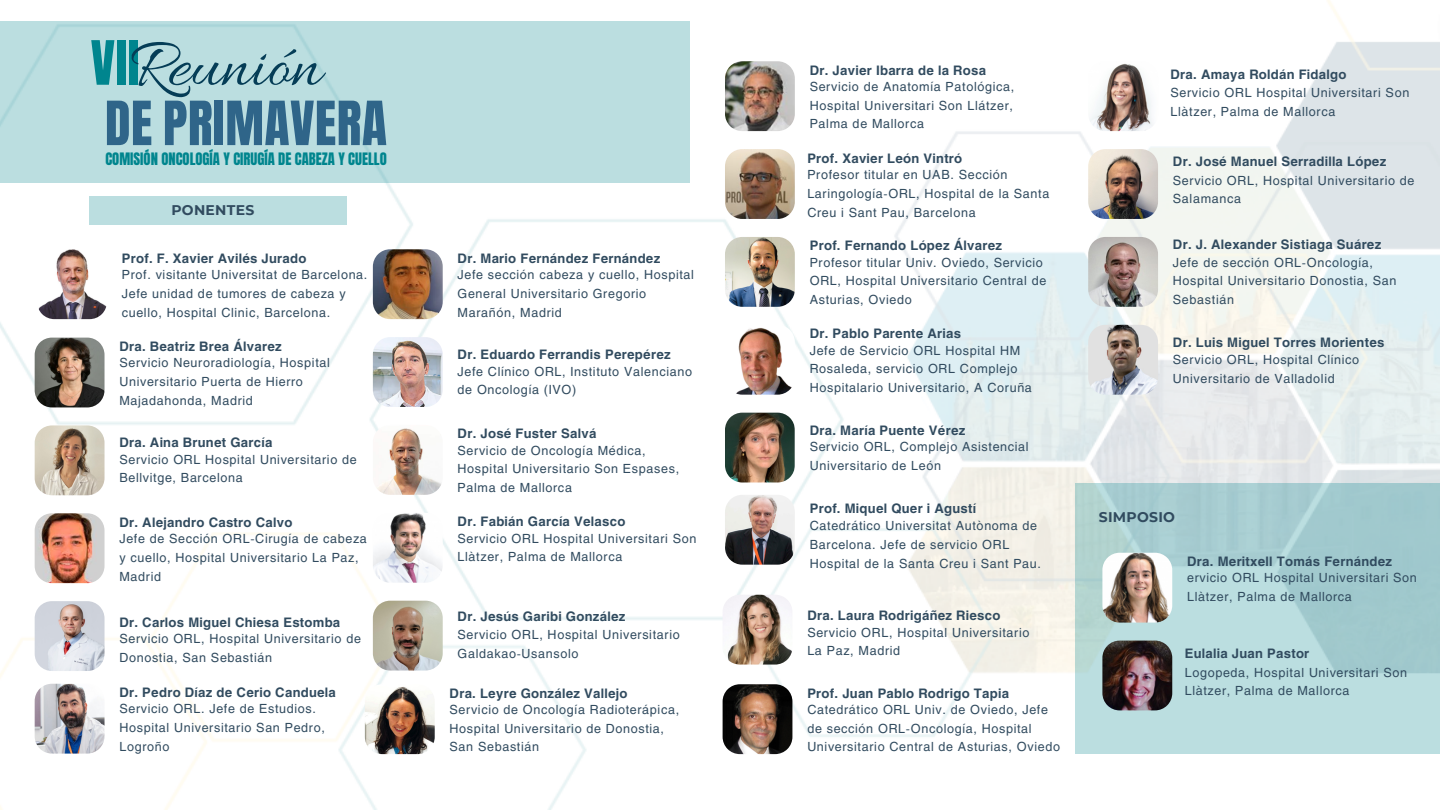
<style>
.page{position:relative;width:1440px;height:810px;background:#fff}
.page>*{position:absolute;margin:0;border:0;box-sizing:border-box;transform-origin:0 0}
.t1{font:71.1px "Allura";color:#053d57}
.t2{font:51.9px "Anton";color:#00858e}
.t3{font:51.7px "Anton";letter-spacing:.01em;color:#2f6589}
.t4{font:14.6px "Anton";color:#00858e}
.t5{font:700 14px "Montserrat";letter-spacing:.02em;color:#314b5f}
.t6{font:700 13px "Helios";letter-spacing:.02em;color:#314b5f}
.t7{font:12.5px/18.8px "Helios";letter-spacing:.05em;color:#314b5f}
</style>
<div class="page">
<img style="left:0;top:0;width:1440px;height:810px">
<div style="left:0;top:22px;width:689px;height:161px;background:#bbdee0"></div>
<div style="left:89px;top:196px;width:257px;height:29px;background:#bbdee0"></div>
<img style="left:37px;top:249px;width:70px;height:70px">
<img style="left:35px;top:338px;width:70px;height:69px">
<img style="left:35px;top:425px;width:70px;height:70px">
<img style="left:35px;top:513px;width:70px;height:70px">
<img style="left:35px;top:601px;width:70px;height:70px">
<img style="left:373px;top:249px;width:70px;height:70px">
<img style="left:373px;top:337px;width:70px;height:70px">
<img style="left:373px;top:425px;width:70px;height:70px">
<img style="left:373px;top:513px;width:70px;height:70px">
<img style="left:373px;top:601px;width:70px;height:70px">
<img style="left:725px;top:61px;width:70px;height:70px">
<img style="left:725px;top:149px;width:70px;height:70px">
<img style="left:725px;top:237px;width:70px;height:70px">
<img style="left:725px;top:325px;width:70px;height:70px">
<img style="left:725px;top:413px;width:70px;height:70px">
<img style="left:725px;top:495px;width:70px;height:70px">
<img style="left:723px;top:595px;width:69px;height:70px">
<img style="left:1088px;top:149px;width:70px;height:70px">
<img style="left:1088px;top:237px;width:70px;height:70px">
<img style="left:1088px;top:325px;width:70px;height:70px">
<svg style="left:1076px;top:483px;width:364px;height:271px;background:#afd4d6"></svg>
<img style="left:1102px;top:553px;width:70px;height:70px">
<img style="left:1102px;top:641px;width:70px;height:69px">
<img style="left:1088px;top:61px;width:70px;height:70px">
<img style="left:723px;top:684px;width:69px;height:70px">
<img style="left:365px;top:684px;width:70px;height:70px">
<img style="left:35px;top:684px;width:70px;height:70px">
<p class="t2" style="left:91px;top:26px;width:50px">VII</p>
<h3 class="t3" style="left:105px;top:86px;width:284px">DE PRIMAVERA</h3>
<p class="t1" style="left:129px;top:26px;width:193px">Reunión</p>
<p class="t4" style="left:105px;top:149px;width:283px">COMISIÓN ONCOLOGÍA Y CIRUGÍA DE CABEZA Y CUELLO</p>
<h4 class="t5" style="left:171px;top:201px;width:84px">PONENTES</h4>
<p class="t6" style="left:122px;top:250px;width:186px">Prof. F. Xavier Avilés Jurado</p>
<h2 class="t7" style="left:122px;top:265px;width:247px">Prof. visitante Universitat de Barcelona.<br>Jefe unidad de tumores de cabeza y cuello, Hospital Clinic, Barcelona.</h2>
<h4 class="t6" style="left:119px;top:338px;width:164px">Dra. Beatriz Brea Álvarez</h4>
<p class="t7" style="left:119px;top:353px;width:212px">Servicio Neuroradiología, Hospital<br>Universitario Puerta de Hierro<br>Majadahonda, Madrid</p>
<h4 class="t6" style="left:119px;top:434px;width:155px">Dra. Aina Brunet García</h4>
<p class="t7" style="left:119px;top:450px;width:239px">Servicio ORL Hospital Universitario de<br>Bellvitge, Barcelona</p>
<h4 class="t6" style="left:119px;top:514px;width:175px">Dr. Alejandro Castro Calvo</h4>
<p class="t7" style="left:119px;top:529px;width:249px">Jefe de Sección ORL-Cirugía de cabeza y cuello, Hospital Universitario La Paz,<br>Madrid</p>
<p class="t6" style="left:119px;top:614px;width:222px">Dr. Carlos Miguel Chiesa Estomba</p>
<h4 class="t7" style="left:119px;top:629px;width:243px">Servicio ORL, Hospital Universitario de<br>Donostia, San Sebastián</h4>
<p class="t6" style="left:119px;top:684px;width:218px">Dr. Pedro Díaz de Cerio Canduela</p>
<p class="t7" style="left:119px;top:699px;width:207px">Servicio ORL. Jefe de Estudios.<br>Hospital Universitario San Pedro,<br>Logroño</p>
<p class="t6" style="left:458px;top:250px;width:204px">Dr. Mario Fernández Fernández</p>
<h4 class="t7" style="left:458px;top:265px;width:238px">Jefe sección cabeza y cuello, Hospital<br>General Universitario Gregorio<br>Marañón, Madrid</h4>
<p class="t6" style="left:458px;top:346px;width:215px">Dr. Eduardo Ferrandis Perepérez</p>
<p class="t7" style="left:458px;top:361px;width:236px">Jefe Clínico ORL, Instituto Valenciano de Oncología (IVO)</p>
<h4 class="t6" style="left:458px;top:425px;width:140px">Dr. José Fuster Salvá</h4>
<p class="t7" style="left:458px;top:441px;width:223px">Servicio de Oncología Médica,<br>Hospital Universitario Son Espases,<br>Palma de Mallorca</p>
<p class="t6" style="left:458px;top:513px;width:169px">Dr. Fabián García Velasco</p>
<h4 class="t7" style="left:458px;top:528px;width:240px">Servicio ORL Hospital Universitari Son<br>Llàtzer, Palma de Mallorca</h4>
<p class="t6" style="left:458px;top:608px;width:169px">Dr. Jesús Garibi González</p>
<h4 class="t7" style="left:458px;top:625px;width:224px">Servicio ORL, Hospital Universitario<br>Galdakao-Usansolo</h4>
<p class="t6" style="left:450px;top:685px;width:180px">Dra. Leyre González Vallejo</p>
<h4 class="t7" style="left:450px;top:700px;width:231px">Servicio de Oncología Radioterápica,<br>Hospital Universitario de Donostia,</h4>
<p class="t7" style="left:450px;top:737px;width:91px">San Sebastián</p>
<p class="t6" style="left:810px;top:62px;width:178px">Dr. Javier Ibarra de la Rosa</p>
<h4 class="t7" style="left:810px;top:77px;width:206px;text-align:justify">Servicio de Anatomía Patológica, Hospital Universitari Son Llátzer, Palma de Mallorca</h4>
<p class="t6" style="left:807px;top:150px;width:157px">Prof. Xavier León Vintró</p>
<h4 class="t7" style="left:807px;top:165px;width:244px">Profesor titular en UAB. Sección<br>Laringología-ORL, Hospital de la Santa<br>Creu i Sant Pau, Barcelona</h4>
<p class="t6" style="left:810px;top:237px;width:194px">Prof. Fernando López Álvarez</p>
<h4 class="t7" style="left:810px;top:252px;width:238px">Profesor titular Univ. Oviedo, Servicio<br>ORL, Hospital Universitario Central de<br>Asturias, Oviedo</h4>
<p class="t6" style="left:810px;top:325px;width:153px">Dr. Pablo Parente Arias</p>
<h4 class="t7" style="left:810px;top:340px;width:224px">Jefe de Servicio ORL Hospital HM<br>Rosaleda, servicio ORL Complejo<br>Hospitalario Universitario, A Coruña</h4>
<p class="t6" style="left:810px;top:422px;width:157px">Dra. María Puente Vérez</p>
<h4 class="t7" style="left:810px;top:437px;width:220px">Servicio ORL, Complejo Asistencial<br>Universitario de León</h4>
<p class="t6" style="left:810px;top:501px;width:168px">Prof. Miquel Quer i Agustí</p>
<h4 class="t7" style="left:810px;top:516px;width:233px">Catedrático Universitat Autònoma de<br>Barcelona. Jefe de servicio ORL<br>Hospital de la Santa Creu i Sant Pau.</h4>
<h4 class="t6" style="left:807px;top:607px;width:195px">Dra. Laura Rodrigáñez Riesco</h4>
<p class="t7" style="left:807px;top:622px;width:224px">Servicio ORL, Hospital Universitario<br>La Paz, Madrid</p>
<h4 class="t6" style="left:807px;top:685px;width:203px">Prof. Juan Pablo Rodrigo Tapia</h4>
<p class="t7" style="left:807px;top:700px;width:254px">Catedrático ORL Univ. de Oviedo, Jefe de sección ORL-Oncología, Hospital<br>Universitario Central de Asturias, Oviedo</p>
<p class="t6" style="left:1171px;top:66px;width:177px">Dra. Amaya Roldán Fidalgo</p>
<h4 class="t7" style="left:1171px;top:83px;width:240px">Servicio ORL Hospital Universitari Son<br>Llàtzer, Palma de Mallorca</h4>
<p class="t6" style="left:1173px;top:153px;width:215px">Dr. José Manuel Serradilla López</p>
<h4 class="t7" style="left:1173px;top:170px;width:243px">Servicio ORL, Hospital Universitario de<br>Salamanca</h4>
<p class="t6" style="left:1173px;top:236px;width:210px">Dr. J. Alexander Sistiaga Suárez</p>
<h4 class="t7" style="left:1173px;top:252px;width:225px">Jefe de sección ORL-Oncología,<br>Hospital Universitario Donostia, San<br>Sebastián</h4>
<p class="t6" style="left:1173px;top:334px;width:213px">Dr. Luis Miguel Torres Morientes</p>
<h3 class="t7" style="left:1173px;top:350px;width:188px">Servicio ORL, Hospital Clínico<br>Universitario de Valladolid</h3>
<p class="t5" style="left:1099px;top:509px;width:78px">SIMPOSIO</p>
<h4 class="t6" style="left:1187px;top:553px;width:207px">Dra. Meritxell Tomás Fernández</h4>
<p class="t7" style="left:1187px;top:568px;width:231px">ervicio ORL Hospital Universitari Son<br>Llàtzer, Palma de Mallorca</p>
<p class="t6" style="left:1185px;top:645px;width:126px">Eulalia Juan Pastor</p>
<h4 class="t7" style="left:1185px;top:662px;width:224px">Logopeda, Hospital Universitari Son<br>Llàtzer, Palma de Mallorca</h4>
</div>
